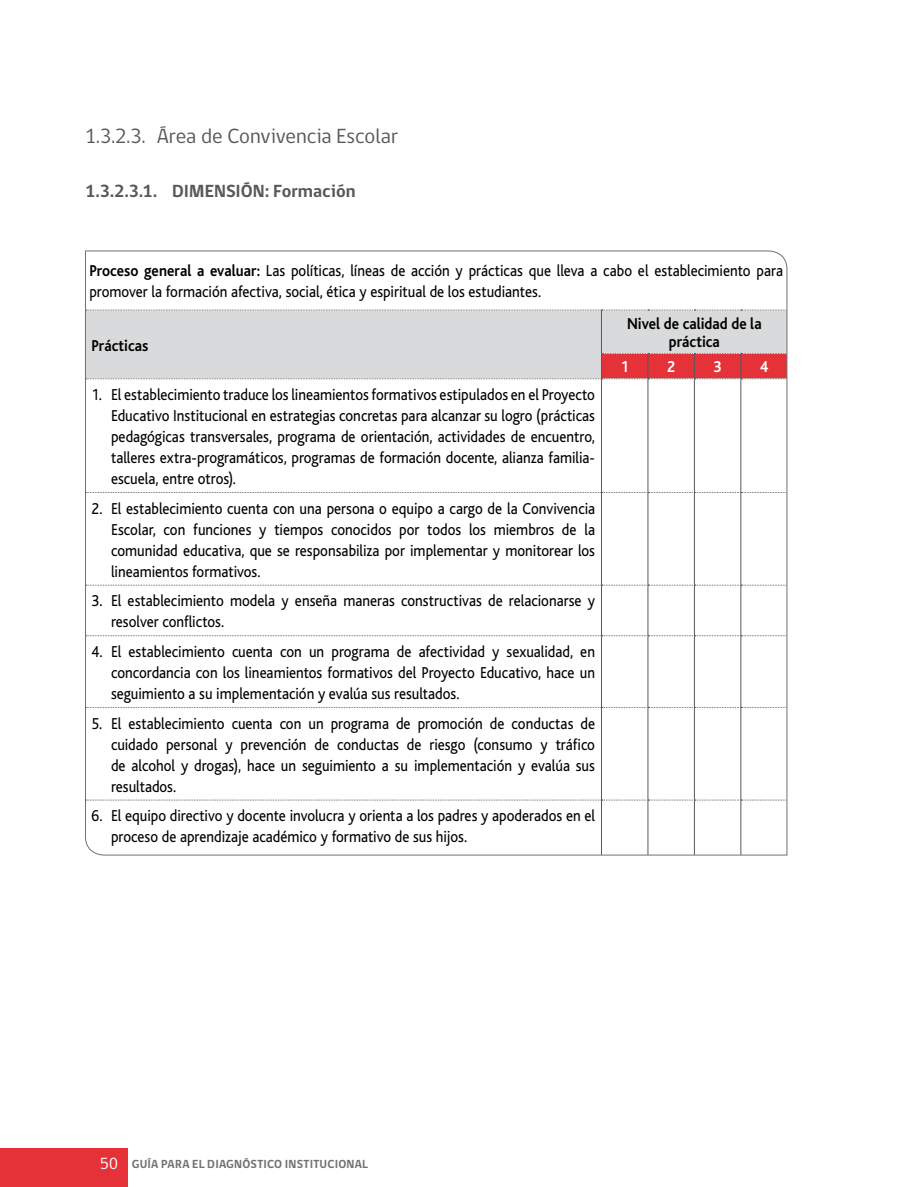
<style>
.page{position:relative;width:915px;height:1187px;background:#fff}
.page>*{position:absolute;margin:0;border:0;box-sizing:border-box;transform-origin:0 0}
.t1{font:21px "gob CL";color:#58585a}
.t2{font:700 18px "gob CL";color:#58585a}
.t3{font:16.5px/21px "Bliss";color:#000;text-align:justify;scale:.9 1}
.t4{font:700 16.5px/18px "Bliss";letter-spacing:.005em;color:#000;text-align:center;scale:.9 1}
.t5{font:700 16.5px "Bliss";color:#fff;scale:.9 1}
.t6{font:700 12px "gob CL";letter-spacing:.015em;color:#707172}
.s1{font-weight:700}
.s2{font-weight:400;font-size:16.5px;color:#fff}
</style>
<div class="page">
<div style="left:0;top:1148px;width:128px;height:38px;background:#e53138"></div>
<svg style="left:85px;top:250px;width:702px;height:605px"></svg>
<p class="t1" style="left:85px;top:122px;width:314px">1.3.2.3. Área de Convivencia Escolar</p>
<p class="t2" style="left:85px;top:179px;width:131px">1.3.2.3.1. DIMENSIÓN</p>
<p class="t2" style="left:265px;top:179px;width:92px">: FORMACIÓN</p>
<p class="t3" style="left:89px;top:261px;width:772px"><span class="s1">Proceso general a evaluar:</span> Las políticas, líneas de acción y prácticas que lleva a cabo el establecimiento para promover la formación afectiva, social, ética y espiritual de los estudiantes.</p>
<p class="t4" style="left:91px;top:337px;width:65px">Prácticas</p>
<p class="t4" style="left:627px;top:315px;width:151px">Nivel de calidad de la práctica</p>
<p class="t3" style="left:111px;top:384px;width:539px;text-indent:-19px">1. El establecimiento traduce los lineamientos formativos estipulados en el Proyecto Educativo Institucional en estrategias concretas para alcanzar su logro (prácticas pedagógicas transversales, programa de orientación, actividades de encuentro, talleres extra-programáticos, programas de formación docente, alianza familia&shy;escuela, entre otros).</p>
<p class="t3" style="left:111px;top:498px;width:539px;text-indent:-19px">2. El establecimiento cuenta con una persona o equipo a cargo de la Convivencia Escolar, con funciones y tiempos conocidos por todos los miembros de la comunidad educativa, que se responsabiliza por implementar y monitorear los lineamientos formativos.</p>
<p class="t3" style="left:111px;top:590px;width:539px;text-indent:-19px">3. El establecimiento modela y enseña maneras constructivas de relacionarse y resolver conflictos.</p>
<p class="t3" style="left:111px;top:641px;width:539px;text-indent:-19px">4. El establecimiento cuenta con un programa de afectividad y sexualidad, en concordancia con los lineamientos formativos del Proyecto Educativo, hace un seguimiento a su implementación y evalúa sus resultados.</p>
<p class="t3" style="left:111px;top:713px;width:539px;text-indent:-19px">5. El establecimiento cuenta con un programa de promoción de conductas de cuidado personal y prevención de conductas de riesgo (consumo y tráfico de alcohol y drogas), hace un seguimiento a su implementación y evalúa sus resultados.</p>
<p class="t3" style="left:111px;top:805px;width:539px;text-indent:-19px">6. El equipo directivo y docente involucra y orienta a los padres y apoderados en el proceso de aprendizaje académico y formativo de sus hijos.</p>
<p class="t5" style="left:620px;top:358px;width:10px">1</p>
<p class="t5" style="left:667px;top:358px;width:10px">2</p>
<p class="t5" style="left:713px;top:358px;width:10px">3</p>
<p class="t5" style="left:759px;top:358px;width:10px">4</p>
<p class="t6" style="left:100px;top:1155px;width:269px"><span class="s2">50</span> GUÍA PARA EL DIAGNÓSTICO I NSTITUCIONAL</p>
</div>
